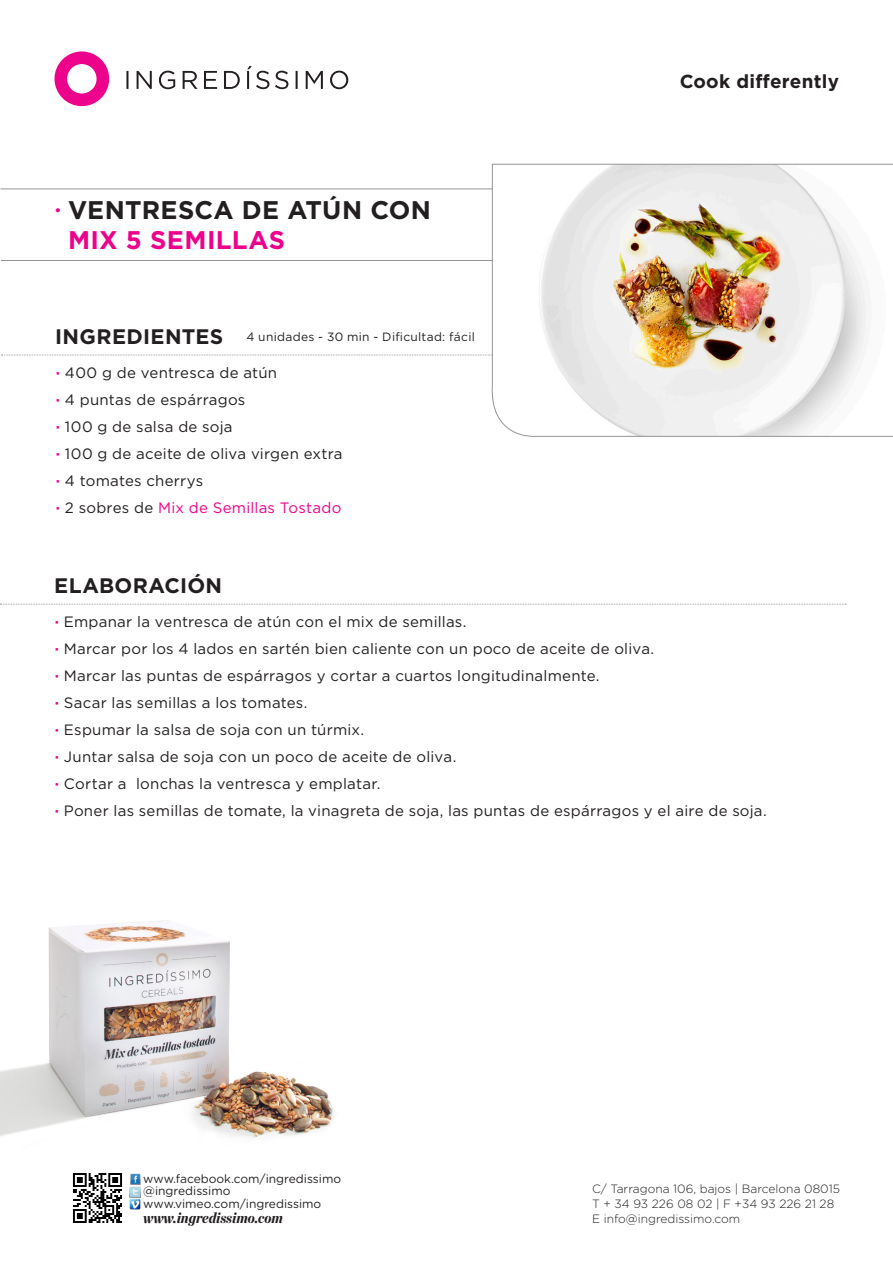
<style>
.page{position:relative;width:893px;height:1263px;background:#fff}
.page>*{position:absolute;margin:0;border:0;box-sizing:border-box;transform-origin:0 0}
.t1{font:700 25.5px/30px "Gotham";letter-spacing:.015em;color:#231f20}
.t2{font:700 21px "Gotham";letter-spacing:.015em;color:#231f20}
.t3{font:700 18.9px "Gotham";letter-spacing:.015em;color:#231f20}
.t4{font:15px "Gotham";letter-spacing:.015em;color:#231f20}
.t5{font:15px "Gotham";letter-spacing:.015em;color:#ed028c}
.t6{font:italic 900 15px "Chronicle Disp Cond";color:#231f20}
.t7{font:300 12px "Gotham Rounded";color:#231f20}
.t8{font:12px "Gotham Rounded";color:#231f20}
.t9{font:12px "Gotham";letter-spacing:.025em;color:#231f20}
.s1{font-family:"Helvetica";color:#ed028c}
.s2{color:#ed028c}
.s3{font-weight:700;color:#ed028c}
.s4{font-weight:700}
.s5{color:#231f20}
</style>
<div class="page">
<div style="left:55px;top:51px;width:54px;height:55px;border:13px solid #ed028c;border-radius:50%"></div>
<svg style="left:126px;top:66px;width:222px;height:23px"></svg>
<hr style="left:1px;top:189px;width:845px;height:1px;background:#939598">
<hr style="left:1px;top:260px;width:845px;height:1px;background:#939598">
<svg style="left:1px;top:355px;width:488px;height:1px"></svg>
<svg style="left:0;top:604px;width:846px;height:1px"></svg>
<img style="left:489px;top:163px;width:404px;height:274px">
<img style="left:73px;top:1173px;width:49px;height:50px">
<svg style="left:130px;top:1173px;width:11px;height:37px"></svg>
<img style="left:0;top:920px;width:334px;height:218px">
<p class="t1" style="left:68px;top:195px;width:365px;text-indent:-13px"><span class="s1">·</span> VENTRESCA DE ATÚN CON<br><span class="s2">MIX 5 SEMILLAS</span></p>
<p class="t2" style="left:55px;top:322px;width:170px">INGREDIENTES</p>
<p class="t9" style="left:246px;top:329px;width:230px">4 unidades - 30 min - Dificultad: fácil</p>
<p class="t4" style="left:56px;top:363px;width:223px"><span class="s3">·</span> 400 g de ventresca de atún</p>
<p class="t4" style="left:56px;top:390px;width:191px"><span class="s3">·</span> 4 puntas de espárragos</p>
<p class="t4" style="left:56px;top:417px;width:178px"><span class="s3">·</span> 100 g de salsa de soja</p>
<p class="t4" style="left:56px;top:444px;width:288px"><span class="s3">·</span> 100 g de aceite de oliva virgen extra</p>
<p class="t4" style="left:56px;top:471px;width:149px"><span class="s3">·</span> 4 tomates cherrys</p>
<p class="t5" style="left:56px;top:498px;width:287px"><span class="s4">·</span> <span class="s5">2 sobres de</span> Mix de Semillas Tostado</p>
<p class="t2" style="left:54px;top:571px;width:169px">ELABORACIÓN</p>
<p class="t3" style="left:680px;top:69px;width:161px">Cook differently</p>
<p class="t4" style="left:55px;top:612px;width:413px"><span class="s3">·</span> Empanar la ventresca de atún con el mix de semillas.</p>
<p class="t4" style="left:55px;top:639px;width:601px"><span class="s3">·</span> Marcar por los 4 lados en sartén bien caliente con un poco de aceite de oliva.</p>
<p class="t4" style="left:55px;top:666px;width:546px"><span class="s3">·</span> Marcar las puntas de espárragos y cortar a cuartos longitudinalmente.</p>
<p class="t4" style="left:55px;top:693px;width:254px"><span class="s3">·</span> Sacar las semillas a los tomates.</p>
<p class="t4" style="left:55px;top:720px;width:311px"><span class="s3">·</span> Espumar la salsa de soja con un túrmix.</p>
<p class="t4" style="left:55px;top:747px;width:403px"><span class="s3">·</span> Juntar salsa de soja con un poco de aceite de oliva.</p>
<p class="t4" style="left:55px;top:774px;width:327px"><span class="s3">·</span> Cortar a lonchas la ventresca y emplatar.</p>
<p class="t4" style="left:55px;top:801px;width:714px"><span class="s3">·</span> Poner las semillas de tomate, la vinagreta de soja, las puntas de espárragos y el aire de soja.</p>
<p class="t8" style="left:143px;top:1171px;width:199px">www.facebook.com/ingredissimo</p>
<p class="t8" style="left:143px;top:1184px;width:89px">@ingredissimo</p>
<p class="t8" style="left:143px;top:1196px;width:180px">www.vimeo.com/ingredissimo</p>
<p class="t6" style="left:143px;top:1205px;width:141px">www.ingredissimo.com</p>
<p class="t7" style="left:592px;top:1181px;width:249px">C/ Tarragona 106, bajos | Barcelona 08015</p>
<p class="t7" style="left:592px;top:1196px;width:244px">T + 34 93 226 08 02 | F +34 93 226 21 28</p>
<p class="t7" style="left:592px;top:1211px;width:150px">E info@ingredissimo.com</p>
</div>
